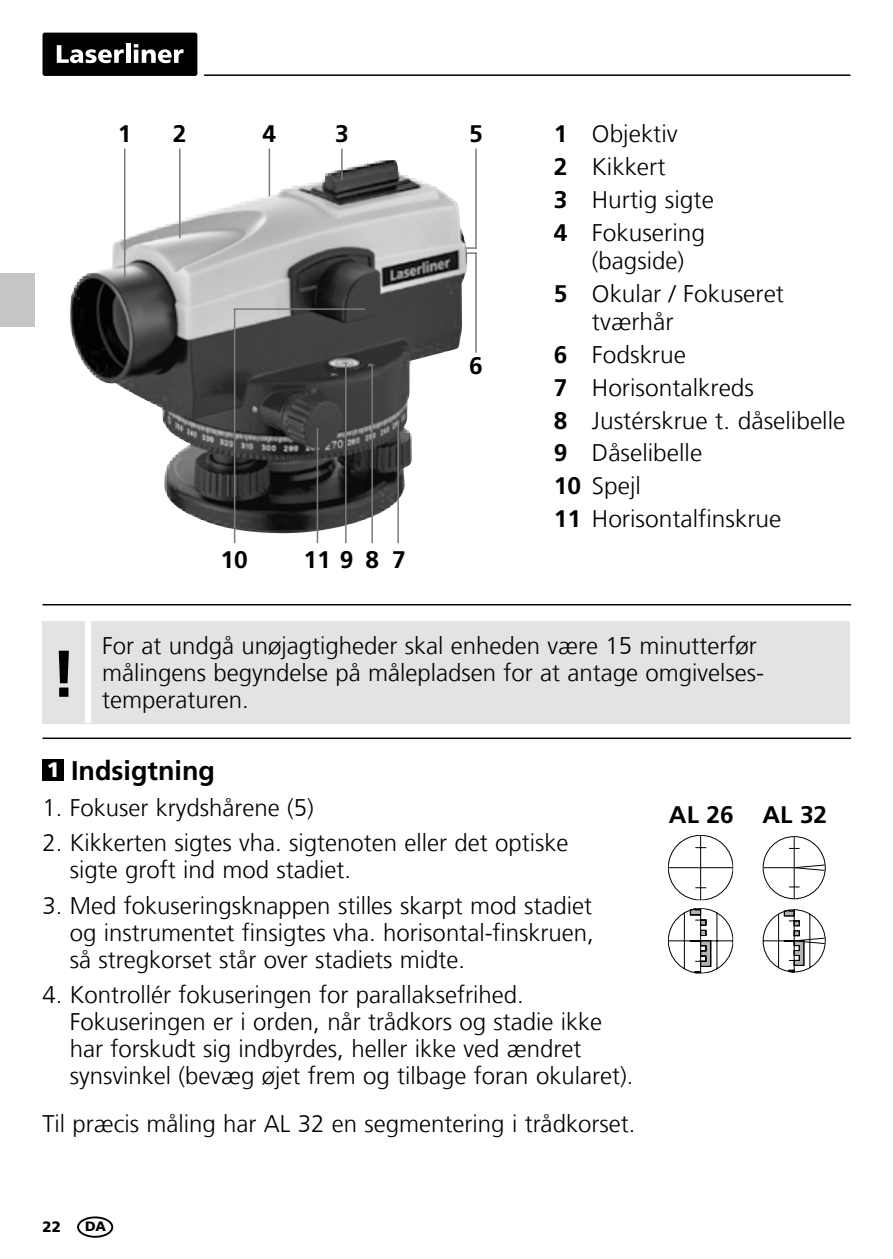
<style>
.page{position:relative;width:893px;height:1259px;background:#fff}
.page>*{position:absolute;margin:0;border:0;box-sizing:border-box;transform-origin:0 0}
.t1{font:700 66px "Frutiger LT Com";color:#000}
.t2{font:700 27px "Frutiger LT Com";color:#000}
.t3{font:300 24px/32.7px "Frutiger LT Com";color:#000}
.t4{font:700 24px "Frutiger LT Com";color:#000}
.t5{font:900 15px "Frutiger LT Com";color:#000}
.t6{font:900 13.5px "Frutiger LT Com";color:#000}
.s1{font-weight:700}
.s2{font-weight:900;font-size:21px;color:#fff}
</style>
<div class="page">
<hr style="left:204px;top:74px;width:646px;height:2px;background:#000">
<div style="left:43px;top:33px;width:154px;height:43px;background:#000;border-radius:2px"></div>
<svg style="left:57px;top:45px;width:67px;height:18px"></svg>
<hr style="left:126px;top:44px;width:4px;height:19px;background:#fff">
<svg style="left:134px;top:44px;width:50px;height:19px"></svg>
<hr style="left:450px;top:247px;width:27px;height:2px;background:#7b7b7a">
<hr style="left:43px;top:737px;width:808px;height:2px;background:#000">
<hr style="left:43px;top:604px;width:808px;height:1px;background:#000">
<svg style="left:762px;top:836px;width:64px;height:63px"></svg>
<svg style="left:762px;top:909px;width:64px;height:63px"></svg>
<img style="left:70px;top:160px;width:397px;height:377px">
<hr style="left:397px;top:420px;width:2px;height:123px;background:#7b7b7a">
<hr style="left:124px;top:148px;width:1px;height:131px;background:#7b7b7a">
<hr style="left:179px;top:148px;width:2px;height:90px;background:#7b7b7a">
<hr style="left:341px;top:148px;width:2px;height:32px;background:#7b7b7a">
<hr style="left:269px;top:148px;width:1px;height:48px;background:#7b7b7a">
<hr style="left:475px;top:148px;width:2px;height:101px;background:#7b7b7a">
<hr style="left:475px;top:252px;width:2px;height:101px;background:#7b7b7a">
<hr style="left:371px;top:365px;width:2px;height:178px;background:#7b7b7a">
<hr style="left:345px;top:362px;width:2px;height:181px;background:#7b7b7a">
<hr style="left:234px;top:308px;width:1px;height:235px;background:#7b7b7a">
<hr style="left:317px;top:428px;width:1px;height:115px;background:#7b7b7a">
<svg style="left:668px;top:835px;width:65px;height:65px"></svg>
<svg style="left:668px;top:908px;width:65px;height:65px"></svg>
<hr style="left:234px;top:308px;width:131px;height:2px;background:#7b7b7a">
<svg style="left:466px;top:252px;width:11px;height:2px"></svg>
<div style="left:0;top:273px;width:34px;height:54px;background:#c5c6c6"></div>
<div style="left:43px;top:759px;width:21px;height:21px;background:#000"></div>
<div style="left:43px;top:621px;width:807px;height:102px;background:#e3e3e3"></div>
<div style="left:85px;top:621px;width:6px;height:102px;background:#fff"></div>
<div style="left:77px;top:1216px;width:36px;height:21px;border:2px solid #000;border-radius:50%"></div>
<h1 class="t1" style="left:51px;top:635px;width:27px">!</h1>
<p class="t4" style="left:118px;top:119px;width:15px">1</p>
<p class="t4" style="left:173px;top:119px;width:15px">2</p>
<p class="t4" style="left:263px;top:119px;width:15px">4</p>
<p class="t4" style="left:335px;top:119px;width:15px">3</p>
<p class="t4" style="left:469px;top:119px;width:15px">5</p>
<p class="t4" style="left:469px;top:352px;width:15px">6</p>
<p class="t4" style="left:221px;top:546px;width:29px">10</p>
<p class="t4" style="left:303px;top:546px;width:104px">11987</p>
<p class="t3" style="left:554px;top:118px;width:162px"><span class="s1">1</span> Objektiv<br><span class="s1">2</span> Kikkert<br><span class="s1">3</span> Hurtig sigte<br><span class="s1">4</span> Fokusering</p>
<p class="t3" style="left:554px;top:245px;width:232px;text-indent:38px">(bagside)<br><span class="s1">5</span> Okular / Fokuseret</p>
<p class="t3" style="left:554px;top:306px;width:293px;text-indent:38px">tværhår<br><span class="s1">6</span> Fodskrue<br><span class="s1">7</span> Horisontalkreds<br><span class="s1">8</span> Justérskrue t. dåselibelle<br><span class="s1">9</span> Dåselibelle<br><span class="s1">10</span> Spejl<br><span class="s1">11</span> Horisontalfinskrue</p>
<p class="t3" style="left:102px;top:632px;width:664px;line-height:27px">For at undgå unøjagtigheder skal enheden være 15 minutterfør målingens begyndelse på målepladsen for at antage omgivelses-</p>
<p class="t3" style="left:102px;top:683px;width:148px">temperaturen.</p>
<p class="t2" style="left:47px;top:755px;width:170px"><span class="s2">1</span> Indsigtning</p>
<p class="t3" style="left:43px;top:791px;width:273px">1. Fokuser krydshårene (5)</p>
<p class="t3" style="left:70px;top:829px;width:500px;line-height:27px;text-indent:-27px">2. Kikkerten sigtes vha. sigtenoten eller det optiske sigte groft ind mod stadiet.</p>
<p class="t3" style="left:70px;top:892px;width:526px;line-height:27px;text-align:justify;text-indent:-27px">3. Med fokuseringsknappen stilles skarpt mod stadiet og instrumentet finsigtes vha. horisontal-finskruen, så stregkorset står over stadiets midte.</p>
<p class="t3" style="left:70px;top:981px;width:565px;line-height:27px;text-indent:-27px">4. Kontrollér fokuseringen for parallaksefrihed.<br>Fokuseringen er i orden, når trådkors og stadie ikke har forskudt sig indbyrdes, heller ikke ved ændret synsvinkel (bevæg øjet frem og tilbage foran okularet).</p>
<p class="t3" style="left:43px;top:1108px;width:594px">Til præcis måling har AL 32 en segmentering i trådkorset.</p>
<p class="t5" style="left:43px;top:1217px;width:20px">22</p>
<p class="t6" style="left:85px;top:1218px;width:23px">DA</p>
<p class="t4" style="left:669px;top:801px;width:160px">AL 26 AL 32</p>
</div>
